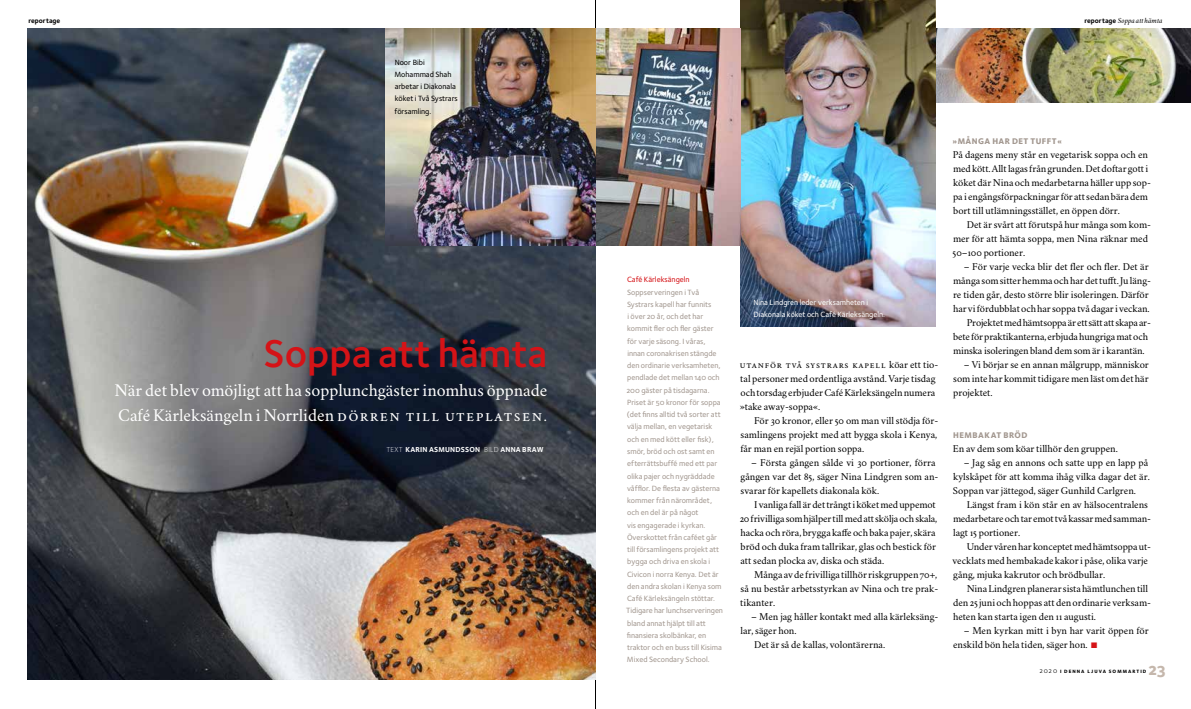
<style>
.page{position:relative;width:1191px;height:709px;background:#fff}
.page>*{position:absolute;margin:0;border:0;box-sizing:border-box;transform-origin:0 0}
.t1{font:40px "Foundry Sterling Demi OSF";color:#d51317}
.t2{font:18px/24.5px "Crimson Svk 2.0";letter-spacing:.075em;color:#fff}
.t3{font:17px "Foundry Sterling Extra Bold OSF";color:#c5b7ac}
.t4{font:10.6px/14px "Crimson Svk 2.0";color:#000}
.t5{font:10.6px/14px "Crimson Svk 2.0";letter-spacing:.075em;color:#000}
.t6{font:800 8.5px "Foundry Sterling";letter-spacing:.05em;color:#a2978f}
.t7{font:7.8px/12.3px "Foundry Sterling Medium OSF";color:#a2978f}
.t8{font:7.8px/12.3px "Foundry Sterling Medium OSF";color:#fff}
.t9{font:7.8px/12.3px "Foundry Sterling Medium OSF";color:#000}
.t10{font:italic 7.8px "Crimson Svk 2.0";color:#000}
.t11{font:7.8px "Foundry Sterling Medium OSF";color:#d51317}
.t12{font:700 7.5px "Foundry Sterling";letter-spacing:.025em;color:#fff}
.t13{font:7px "Foundry Sterling Bold OSF";color:#000}
.t14{font:4.9px "Foundry Sterling Extra Bld Expert";letter-spacing:.215em;color:#000}
.s1{font-family:"Foundry Sterling Bold OSF";font-style:normal;font-size:7px}
.s2{font-weight:300}
.s3{color:#d51317}
.s4{font-family:"Foundry Sterling Book Expert";font-size:7px}
</style>
<div class="page">
<hr style="left:595px;top:0;width:1px;height:709px;background:#000">
<img style="left:935px;top:28px;width:256px;height:74px">
<img style="left:740px;top:0;width:195px;height:326px">
<img style="left:27px;top:28px;width:568px;height:652px">
<img style="left:385px;top:28px;width:355px;height:217px">
<p class="t13" style="left:28px;top:15px;width:33px">reportage</p>
<p class="t10" style="left:1084px;top:15px;width:80px"><span class="s1">reportage</span> Soppa att hämta</p>
<p class="t9" style="left:394px;top:56px;width:65px">Noor Bibi<br>Mohammad Shah arbetar i Diakonala köket i Två Systrars församling.</p>
<h1 class="t1" style="left:263px;top:325px;width:285px">Soppa att hämta</h1>
<h2 class="t2" style="left:114px;top:377px;width:434px">När det blev omöjligt att ha sopplunchgäster inomhus öppnade<br>Café Kärleksängeln i Norrliden dörren till uteplatsen.</h2>
<p class="t12" style="left:386px;top:444px;width:159px"><span class="s2">TEXT</span> KARIN ASMUNDSSON <span class="s2">BILD</span> ANNA BRAW</p>
<p class="t11" style="left:627px;top:274px;width:64px">Café Kärleksängeln</p>
<p class="t7" style="left:626px;top:286px;width:98px">Soppserveringen i Två<br>Systrars kapell har funnits<br>i över 20 år, och det har kommit fler och fler gäster för varje säsong. I våras, innan coronakrisen stängde den ordinarie verksamheten, pendlade det mellan 140 och<br>200 gäster på tisdagarna.<br>Priset är 50 kronor för soppa (det finns alltid två sorter att välja mellan, en vegetarisk och en med kött eller fisk), smör, bröd och ost samt en efterrättsbuffé med ett par olika pajer och nygräddade våfflor. De flesta av gästerna kommer från närområdet, och en del är på något<br>vis engagerade i kyrkan.<br>Överskottet från caféet går till församlingens projekt att bygga och driva en skola i<br>Civicon i norra Kenya. Det är den andra skolan i Kenya som<br>Café Kärleksängeln stöttar.<br>Tidigare har lunchserveringen bland annat hjälpt till att finansiera skolbänkar, en traktor och en buss till Kisima<br>Mixed Secondary School.</p>
<p class="t8" style="left:753px;top:296px;width:133px">Nina Lindgren leder verksamheten i<br>Diakonala köket och Café Kärleksängeln.</p>
<p class="t5" style="left:740px;top:357px;width:200px">utanför två systrars kapell köar ett tio&shy;tal personer med ordentliga avstånd. Varje tisdag och torsdag erbjuder Café Kärleksängeln numera »take away-soppa«.</p>
<p class="t4" style="left:740px;top:413px;width:199px;text-align:justify;text-indent:14px">För 30 kronor, eller 50 om man vill stödja för&shy;samlingens projekt med att bygga skola i Kenya, får man en rejäl portion soppa.</p>
<p class="t4" style="left:740px;top:455px;width:199px;text-indent:11px">– Första gången sålde vi 30 portioner, förra gången var det 85, säger Nina Lindgren som an&shy;svarar för kapellets diakonala kök.</p>
<p class="t4" style="left:739px;top:497px;width:199px;text-indent:14px">I vanliga fall är det trångt i köket med uppemot 20 frivilliga som hjälper till med att skölja och skala, hacka och röra, brygga kaffe och baka pajer, skära bröd och duka fram tallrikar, glas och bestick för att sedan plocka av, diska och städa.</p>
<p class="t4" style="left:740px;top:567px;width:200px;text-align:justify;text-indent:14px">Många av de frivilliga tillhör riskgruppen 70+, så nu består arbetsstyrkan av Nina och tre prak&shy;tikanter.</p>
<p class="t4" style="left:751px;top:609px;width:189px">– Men jag håller kontakt med alla kärleksäng-</p>
<p class="t4" style="left:740px;top:623px;width:58px">lar, säger hon.</p>
<p class="t4" style="left:754px;top:637px;width:132px">Det är så de kallas, volontärerna.</p>
<p class="t6" style="left:952px;top:135px;width:111px">»MÅNGA HAR DET TUFFT«</p>
<p class="t4" style="left:952px;top:147px;width:200px">På dagens meny står en vegetarisk soppa och en med kött. Allt lagas från grunden. Det doftar gott i köket där Nina och medarbetarna häller upp sop&shy;pa i engångsförpackningar för att sedan bära dem bort till utlämningsstället, en öppen dörr.</p>
<p class="t4" style="left:952px;top:217px;width:200px;text-indent:14px">Det är svårt att förutspå hur många som kom&shy;mer för att hämta soppa, men Nina räknar med<br>50–100 portioner.</p>
<p class="t4" style="left:964px;top:259px;width:186px">– För varje vecka blir det fler och fler. Det är</p>
<p class="t4" style="left:953px;top:273px;width:199px">många som sitter hemma och har det tufft. Ju läng-</p>
<p class="t4" style="left:953px;top:287px;width:197px">re tiden går, desto större blir isoleringen. Därför</p>
<p class="t4" style="left:953px;top:301px;width:198px">har vi fördubblat och har soppa två dagar i veckan.</p>
<p class="t4" style="left:966px;top:315px;width:186px">Projektet med hämtsoppa är ett sätt att skapa ar-</p>
<p class="t4" style="left:953px;top:329px;width:196px">bete för praktikanterna, erbjuda hungriga mat och</p>
<p class="t4" style="left:953px;top:343px;width:193px">minska isoleringen bland dem som är i karantän.</p>
<p class="t4" style="left:953px;top:357px;width:197px;text-align:justify;text-indent:11px">– Vi börjar se en annan målgrupp, människor som inte har kommit tidigare men läst om det här projektet.</p>
<p class="t6" style="left:953px;top:429px;width:76px">HEMBAKAT BRÖD</p>
<p class="t4" style="left:952px;top:441px;width:167px">En av dem som köar tillhör den gruppen.</p>
<p class="t4" style="left:953px;top:455px;width:198px;text-indent:11px">– Jag såg en annons och satte upp en lapp på kylskåpet för att komma ihåg vilka dagar det är.<br>Soppan var jättegod, säger Gunhild Carlgren.</p>
<p class="t4" style="left:953px;top:497px;width:198px;text-indent:14px">Längst fram i kön står en av hälsocentralens medarbetare och tar emot två kassar med samman&shy;lagt 15 portioner.</p>
<p class="t4" style="left:952px;top:539px;width:200px;text-indent:14px">Under våren har konceptet med hämtsoppa ut&shy;vecklats med hembakade kakor i påse, olika varje gång, mjuka kakrutor och brödbullar.</p>
<p class="t4" style="left:953px;top:581px;width:199px;text-indent:14px">Nina Lindgren planerar sista hämtlunchen till den 25 juni och hoppas att den ordinarie verksam&shy;heten kan starta igen den 11 augusti.</p>
<p class="t4" style="left:953px;top:623px;width:197px;text-indent:11px">– Men kyrkan mitt i byn har varit öppen för enskild bön hela tiden, säger hon. <span class="s3">■</span></p>
<p class="t14" style="left:1039px;top:667px;width:108px"><span class="s4">2020</span> I DENNA LJUVA SOMMARTID</p>
<h3 class="t3" style="left:1149px;top:657px;width:18px">23</h3>
</div>
